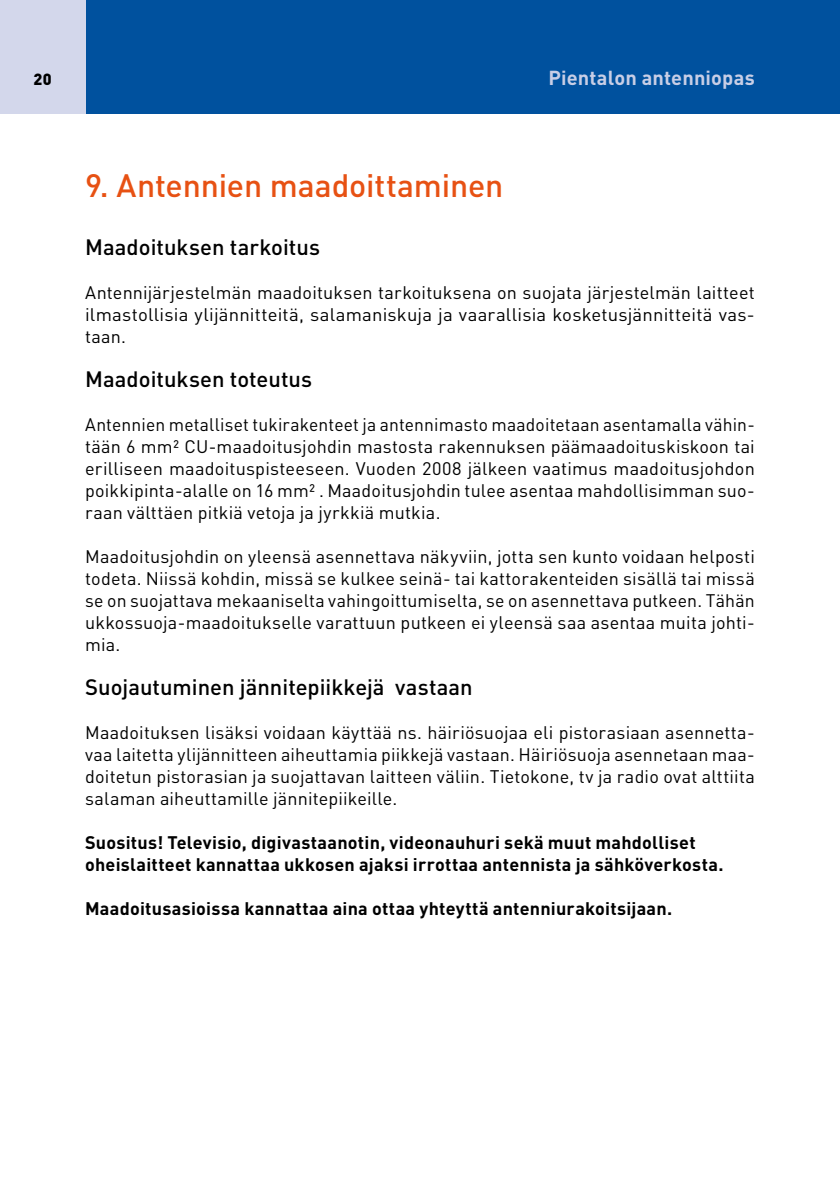
<style>
.page{position:relative;width:840px;height:1191px;background:#fff}
.page>*{position:absolute;margin:0;border:0;box-sizing:border-box;transform-origin:0 0}
.t1{font:500 32px "DIN";letter-spacing:-.005em;color:#e75113}
.t2{font:500 22px "DIN";color:#000}
.t3{font:700 20px "DIN";letter-spacing:.01em;color:#c8cee6}
.t4{font:18px/22px "DIN";letter-spacing:.01em;color:#000;text-align:justify}
.t5{font:700 18px/22px "DIN";letter-spacing:.015em;color:#000}
.t6{font:900 16px "DIN";color:#000}
</style>
<div class="page">
<div style="left:0;top:0;width:839px;height:113px;background:#00519e"></div>
<div style="left:0;top:0;width:85px;height:113px;background:#d3d7eb"></div>
<p class="t6" style="left:33px;top:69px;width:20px">20</p>
<p class="t3" style="left:548px;top:65px;width:208px">Pientalon antenniopas</p>
<h1 class="t1" style="left:85px;top:165px;width:419px">9. Antennien maadoittaminen</h1>
<p class="t2" style="left:85px;top:233px;width:236px">Maadoituksen tarkoitus</p>
<p class="t4" style="left:85px;top:281px;width:670px">Antennijärjestelmän maadoituksen tarkoituksena on suojata järjestelmän laitteet ilmastollisia ylijännitteitä, salamaniskuja ja vaarallisia kosketusjännitteitä vas&shy;taan.</p>
<p class="t2" style="left:85px;top:365px;width:228px">Maadoituksen toteutus</p>
<p class="t4" style="left:85px;top:413px;width:671px">Antennien metalliset tukirakenteet ja antennimasto maadoitetaan asentamalla vähin&shy;tään 6 mm² CU-maadoitusjohdin mastosta rakennuksen päämaadoituskiskoon tai erilliseen maadoituspisteeseen. Vuoden 2008 jälkeen vaatimus maadoitusjohdon poikkipinta-alalle on 16 mm² . Maadoitusjohdin tulee asentaa mahdollisimman suo&shy;raan välttäen pitkiä vetoja ja jyrkkiä mutkia.</p>
<p class="t4" style="left:85px;top:545px;width:671px">Maadoitusjohdin on yleensä asennettava näkyviin, jotta sen kunto voidaan helposti todeta. Niissä kohdin, missä se kulkee seinä- tai kattorakenteiden sisällä tai missä se on suojattava mekaaniselta vahingoittumiselta, se on asennettava putkeen. Tähän ukkossuoja-maadoitukselle varattuun putkeen ei yleensä saa asentaa muita johti&shy;mia.</p>
<p class="t2" style="left:85px;top:673px;width:389px">Suojautuminen jännitepiikkejä vastaan</p>
<p class="t4" style="left:85px;top:721px;width:670px">Maadoituksen lisäksi voidaan käyttää ns. häiriösuojaa eli pistorasiaan asennetta&shy;vaa laitetta ylijännitteen aiheuttamia piikkejä vastaan. Häiriösuoja asennetaan maa&shy;doitetun pistorasian ja suojattavan laitteen väliin. Tietokone, tv ja radio ovat alttiita salaman aiheuttamille jännitepiikeille.</p>
<p class="t5" style="left:85px;top:830px;width:639px">Suositus! Televisio, digivastaanotin, videonauhuri sekä muut mahdolliset oheislaitteet kannattaa ukkosen ajaksi irrottaa antennista ja sähköverkosta.</p>
<p class="t5" style="left:85px;top:896px;width:588px">Maadoitusasioissa kannattaa aina ottaa yhteyttä antenniurakoitsijaan.</p>
</div>
